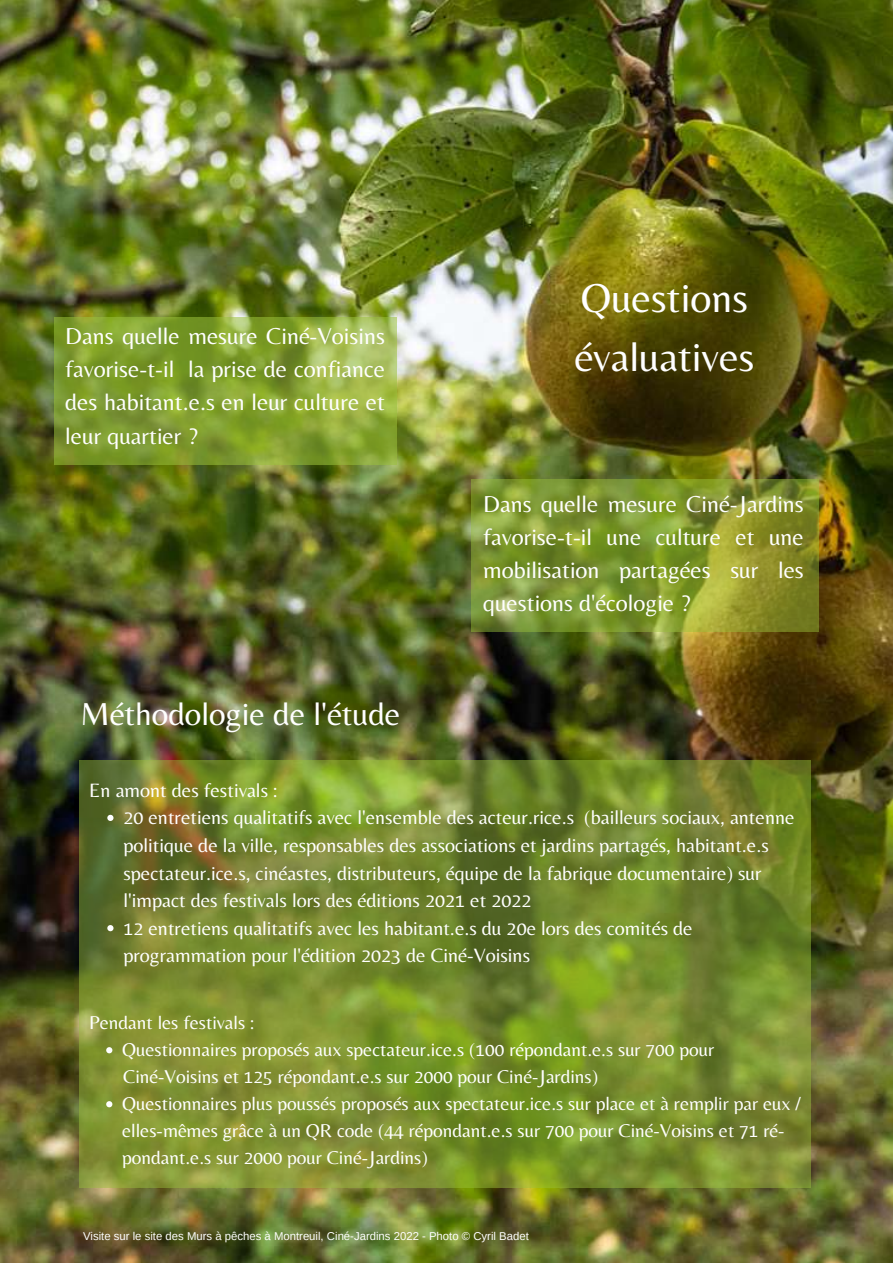
<style>
.page{position:relative;width:893px;height:1263px;background:#fff}
.page>*{position:absolute;margin:0;border:0;box-sizing:border-box;transform-origin:0 0}
.t1{font:42px/58.5px "Belleza";color:#fff}
.t2{font:33px "Belleza";color:#fff}
.t3{font:24px/33.2px "Belleza";color:#fff;text-align:justify}
.t4{font:20.1px/27.6px "Belleza";color:#fff}
.t5{font:19.35px/27px "Belleza";color:#fff}
.t6{font:11.32px "Arimo";color:#fff}
</style>
<div class="page">
<img style="left:0;top:0;width:893px;height:1263px">
<svg style="left:54px;top:317px;width:342px;height:148px;background:#86a235"></svg>
<svg style="left:471px;top:479px;width:348px;height:152px;background:#81932f"></svg>
<svg style="left:79px;top:760px;width:732px;height:427px;background:#76892e"></svg>
<svg style="left:107px;top:815px;width:6px;height:6px"></svg>
<svg style="left:107px;top:925px;width:6px;height:6px"></svg>
<svg style="left:106px;top:1047px;width:6px;height:6px"></svg>
<svg style="left:106px;top:1101px;width:6px;height:6px"></svg>
<p class="t3" style="left:65px;top:319px;width:321px">Dans quelle mesure Ciné-Voisins favorise-t-il la prise de confiance des habitant.e.s en leur culture et leur quartier ?</p>
<h2 class="t2" style="left:80px;top:694px;width:321px">Méthodologie de l'étude</h2>
<h1 class="t1" style="left:574px;top:268px;width:181px">Questions évaluatives</h1>
<p class="t3" style="left:483px;top:487px;width:322px">Dans quelle mesure Ciné-Jardins favorise-t-il une culture et une mobilisation partagées sur les questions d'écologie ?</p>
<p class="t4" style="left:123px;top:776px;width:672px;text-indent:-34px">En amont des festivals :<br>20 entretiens qualitatifs avec l'ensemble des acteur.rice.s (bailleurs sociaux, antenne politique de la ville, responsables des associations et jardins partagés, habitant.e.s spectateur.ice.s, cinéastes, distributeurs, équipe de la fabrique documentaire) sur l'impact des festivals lors des éditions 2021 et 2022<br>12 entretiens qualitatifs avec les habitant.e.s du 20e lors des comités de programmation pour l'édition 2023 de Ciné-Voisins</p>
<p class="t5" style="left:122px;top:1009px;width:680px;text-indent:-33px">Pendant les festivals :<br>Questionnaires proposés aux spectateur.ice.s (100 répondant.e.s sur 700 pour Ciné-Voisins et 125 répondant.e.s sur 2000 pour Ciné-Jardins)<br>Questionnaires plus poussés proposés aux spectateur.ice.s sur place et à remplir par eux / elles-mêmes grâce à un QR code (44 répondant.e.s sur 700 pour Ciné-Voisins et 71 ré&shy;pondant.e.s sur 2000 pour Ciné-Jardins)</p>
<p class="t6" style="left:83px;top:1229px;width:447px">Visite sur le site des Murs à pêches à Montreuil, Ciné-Jardins 2022 - Photo © Cyril Badet</p>
</div>
